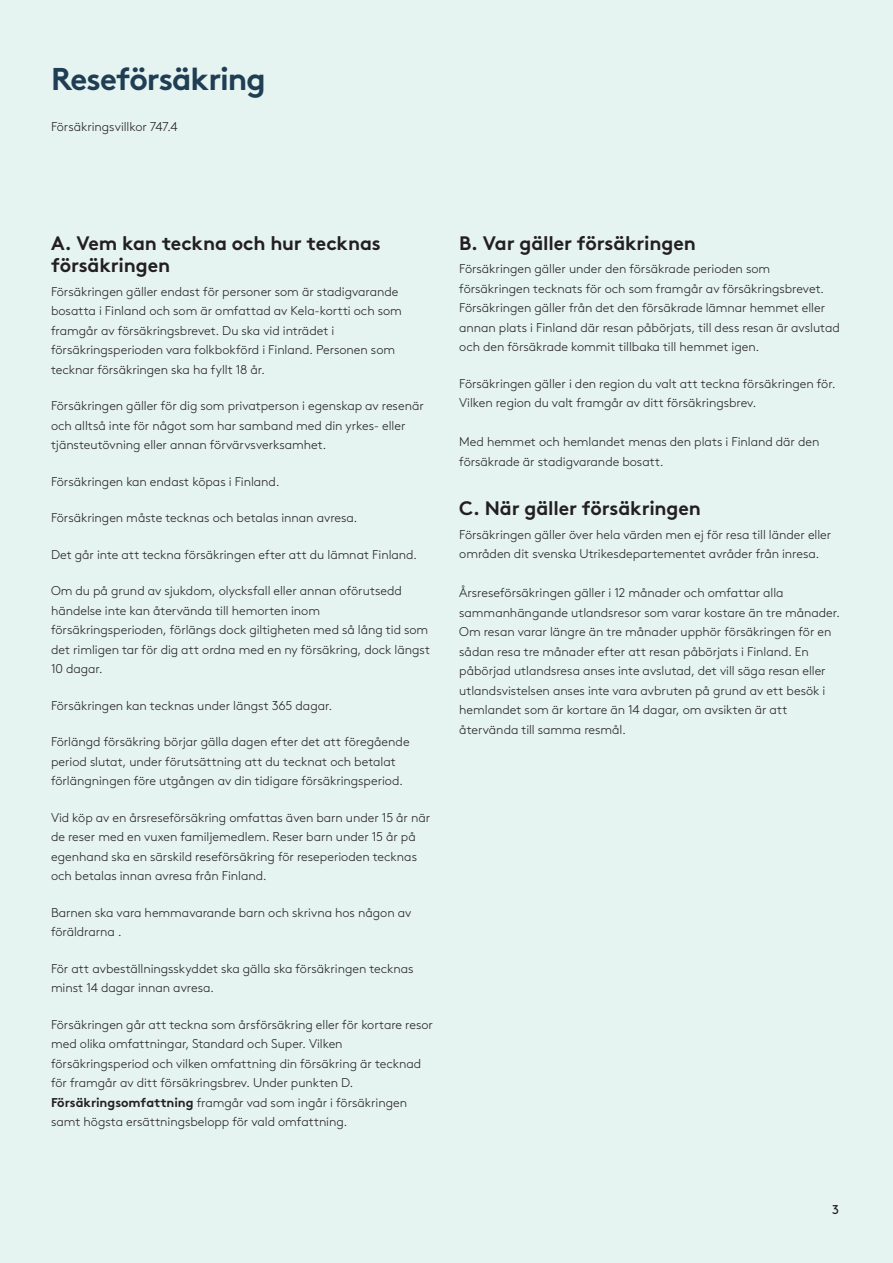
<style>
.page{position:relative;width:893px;height:1263px;background:#e5f3f1}
.page>*{position:absolute;margin:0;border:0;box-sizing:border-box;transform-origin:0 0}
.t1{font:700 31.5px "Gjen Brown OT";letter-spacing:-.03em;color:#203e53}
.t2{font:700 19.5px/22.5px "Gjen Brown OT";letter-spacing:-.01em;color:#231f20}
.t3{font:300 12.75px/19.5px "Gjen Brown OT";color:#231f20}
.t4{font:12.75px "Gjen Brown OT";color:#231f20}
.s1{font-weight:700}
</style>
<div class="page">
<h1 class="t1" style="left:51px;top:54px;width:216px">Reseförsäkring</h1>
<p class="t3" style="left:51px;top:116px;width:128px">Försäkringsvillkor 747.4</p>
<h2 class="t2" style="left:51px;top:230px;width:331px">A. Vem kan teckna och hur tecknas försäkringen</h2>
<p class="t3" style="left:51px;top:281px;width:352px">Försäkringen gäller endast för personer som är stadigvarande bosatta i Finland och som är omfattad av Kela-kortti och som framgår av försäkringsbrevet. Du ska vid inträdet i försäkringsperioden vara folkbokförd i Finland. Personen som tecknar försäkringen ska ha fyllt 18 år.</p>
<p class="t3" style="left:51px;top:395px;width:374px">Försäkringen gäller för dig som privatperson i egenskap av resenär och alltså inte för något som har samband med din yrkes- eller tjänsteutövning eller annan förvärvsverksamhet.</p>
<p class="t3" style="left:51px;top:471px;width:230px">Försäkringen kan endast köpas i Finland.</p>
<p class="t3" style="left:51px;top:507px;width:308px">Försäkringen måste tecknas och betalas innan avresa.</p>
<p class="t3" style="left:51px;top:544px;width:368px">Det går inte att teckna försäkringen efter att du lämnat Finland.</p>
<p class="t3" style="left:51px;top:580px;width:381px">Om du på grund av sjukdom, olycksfall eller annan oförutsedd händelse inte kan återvända till hemorten inom försäkringsperioden, förlängs dock giltigheten med så lång tid som det rimligen tar för dig att ordna med en ny försäkring, dock längst 10 dagar.</p>
<p class="t3" style="left:51px;top:695px;width:283px">Försäkringen kan tecknas under längst 365 dagar.</p>
<p class="t3" style="left:51px;top:731px;width:360px">Förlängd försäkring börjar gälla dagen efter det att föregående period slutat, under förutsättning att du tecknat och betalat förlängningen före utgången av din tidigare försäkringsperiod.</p>
<p class="t3" style="left:51px;top:807px;width:381px">Vid köp av en årsreseförsäkring omfattas även barn under 15 år när de reser med en vuxen familjemedlem. Reser barn under 15 år på egenhand ska en särskild reseförsäkring för reseperioden tecknas och betalas innan avresa från Finland.</p>
<p class="t3" style="left:51px;top:902px;width:362px">Barnen ska vara hemmavarande barn och skrivna hos någon av föräldrarna .</p>
<p class="t3" style="left:51px;top:958px;width:364px">För att avbeställningsskyddet ska gälla ska försäkringen tecknas minst 14 dagar innan avresa.</p>
<p class="t3" style="left:51px;top:1014px;width:383px">Försäkringen går att teckna som årsförsäkring eller för kortare resor med olika omfattningar, Standard och Super. Vilken försäkringsperiod och vilken omfattning din försäkring är tecknad för framgår av ditt försäkringsbrev. Under punkten D.<br><span class="s1">Försäkringsomfattning</span> framgår vad som ingår i försäkringen samt högsta ersättningsbelopp för vald omfattning.</p>
<h2 class="t2" style="left:459px;top:230px;width:238px">B. Var gäller försäkringen</h2>
<p class="t3" style="left:459px;top:258px;width:382px">Försäkringen gäller under den försäkrade perioden som försäkringen tecknats för och som framgår av försäkringsbrevet.<br>Försäkringen gäller från det den försäkrade lämnar hemmet eller annan plats i Finland där resan påbörjats, till dess resan är avslutad och den försäkrade kommit tillbaka till hemmet igen.</p>
<p class="t3" style="left:459px;top:373px;width:378px">Försäkringen gäller i den region du valt att teckna försäkringen för.<br>Vilken region du valt framgår av ditt försäkringsbrev.</p>
<p class="t3" style="left:459px;top:431px;width:362px">Med hemmet och hemlandet menas den plats i Finland där den försäkrade är stadigvarande bosatt.</p>
<h2 class="t2" style="left:459px;top:495px;width:243px">C. När gäller försäkringen</h2>
<p class="t3" style="left:459px;top:524px;width:374px">Försäkringen gäller över hela värden men ej för resa till länder eller områden dit svenska Utrikesdepartementet avråder från inresa.</p>
<p class="t3" style="left:459px;top:582px;width:382px">Årsreseförsäkringen gäller i 12 månader och omfattar alla sammanhängande utlandsresor som varar kostare än tre månader.<br>Om resan varar längre än tre månader upphör försäkringen för en sådan resa tre månader efter att resan påbörjats i Finland. En påbörjad utlandsresa anses inte avslutad, det vill säga resan eller utlandsvistelsen anses inte vara avbruten på grund av ett besök i hemlandet som är kortare än 14 dagar, om avsikten är att återvända till samma resmål.</p>
<p class="t4" style="left:832px;top:1200px;width:8px">3</p>
</div>
